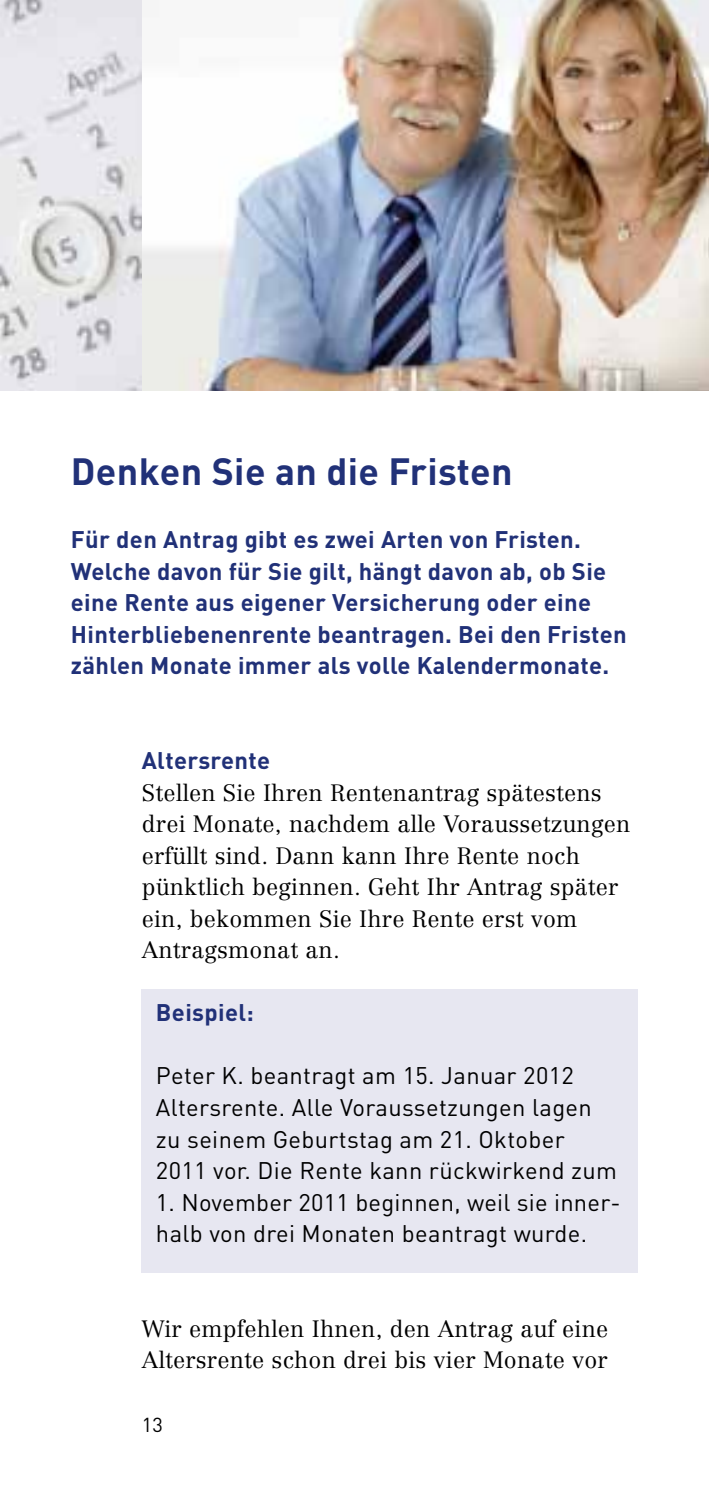
<style>
.page{position:relative;width:709px;height:1489px;background:#fff}
.page>*{position:absolute;margin:0;border:0;box-sizing:border-box;transform-origin:0 0}
.t1{font:700 37.5px "DIN";letter-spacing:.01em;color:#213178}
.t2{font:700 23.75px/31.5px "DIN";letter-spacing:.015em;color:#213178}
.t3{font:23.75px/31.5px "DIN";letter-spacing:.015em;color:#000}
.t4{font:300 23.25px/31.5px "Centennial";letter-spacing:.01em;color:#000}
.t5{font:20px "DIN";color:#000}
</style>
<div class="page">
<div style="left:142px;top:989px;width:496px;height:284px;background:#e7e7f1"></div>
<img style="left:0;top:0;width:709px;height:390px">
<h1 class="t1" style="left:71px;top:447px;width:443px">Denken Sie an die Fristen</h1>
<p class="t2" style="left:71px;top:522px;width:557px">Für den Antrag gibt es zwei Arten von Fristen.<br>Welche davon für Sie gilt, hängt davon ab, ob Sie eine Rente aus eigener Versicherung oder eine Hinterbliebenenrente beantragen. Bei den Fristen zählen Monate immer als volle Kalendermonate.</p>
<p class="t2" style="left:142px;top:743px;width:130px">Altersrente</p>
<p class="t4" style="left:142px;top:776px;width:490px">Stellen Sie Ihren Rentenantrag spätestens drei Monate, nachdem alle Voraussetzungen erfüllt sind. Dann kann Ihre Rente noch pünktlich beginnen. Geht Ihr Antrag später ein, bekommen Sie Ihre Rente erst vom Antragsmonat an.</p>
<p class="t2" style="left:156px;top:995px;width:99px">Beispiel:</p>
<p class="t3" style="left:156px;top:1059px;width:462px">Peter K. beantragt am 15. Januar 2012<br>Altersrente. Alle Voraussetzungen lagen zu seinem Geburtstag am 21. Oktober 2011 vor. Die Rente kann rückwirkend zum</p>
<p class="t3" style="left:156px;top:1185px;width:466px">1. November 2011 beginnen, weil sie inner&shy;halb von drei Monaten beantragt wurde.</p>
<p class="t4" style="left:142px;top:1312px;width:468px">Wir empfehlen Ihnen, den Antrag auf eine<br>Altersrente schon drei bis vier Monate vor</p>
<p class="t5" style="left:142px;top:1411px;width:23px">13</p>
</div>
